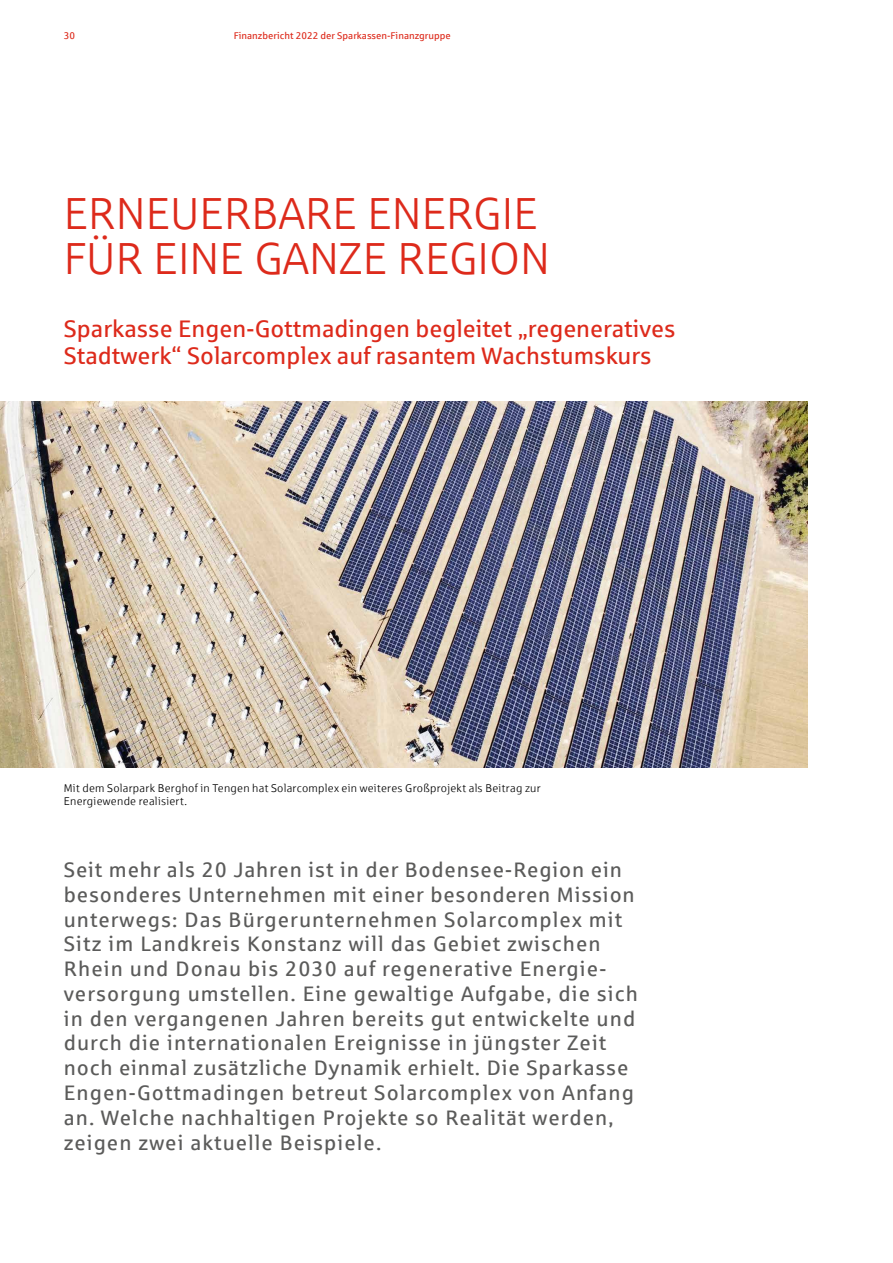
<style>
.page{position:relative;width:893px;height:1263px;background:#fff}
.page>*{position:absolute;margin:0;border:0;box-sizing:border-box;transform-origin:0 0}
.t1{font:45px/45px "Sparkasse Lt";color:#dd2a1b}
.t2{font:24px/27px "Sparkasse Rg";color:#dd2a1b}
.t3{font:21px/24.8px "Sparkasse Rg";letter-spacing:.05em;color:#5b5b5a}
.t4{font:11.25px/13.5px "Sparkasse Lt";letter-spacing:.025em;color:#000}
.t5{font:9.75px "Sparkasse Rg";color:#dd2a1b}
</style>
<div class="page">
<img style="left:0;top:402px;width:808px;height:365px">
<p class="t5" style="left:64px;top:30px;width:13px">30</p>
<p class="t5" style="left:234px;top:30px;width:218px">Finanzbericht 2022 der Sparkassen-Finanzgruppe</p>
<h1 class="t1" style="left:64px;top:190px;width:488px">ERNEUERBARE ENERGIE<br>FÜR EINE GANZE REGION</h1>
<p class="t2" style="left:64px;top:315px;width:613px">Sparkasse Engen-Gottmadingen begleitet „regeneratives<br>Stadtwerk“ Solarcomplex auf rasantem Wachstumskurs</p>
<p class="t4" style="left:64px;top:781px;width:478px">Mit dem Solarpark Berghof in Tengen hat Solarcomplex ein weiteres Großprojekt als Beitrag zur<br>Energiewende realisiert.</p>
<p class="t3" style="left:64px;top:857px;width:576px">Seit mehr als 20 Jahren ist in der Bodensee-Region ein besonderes Unternehmen mit einer besonderen Mission unterwegs: Das Bürgerunternehmen Solarcomplex mit Sitz im Landkreis Konstanz will das Gebiet zwischen Rhein und Donau bis 2030 auf regenerative Energie&shy;versorgung umstellen. Eine gewaltige Aufgabe, die sich in den vergangenen Jahren bereits gut entwickelte und durch die internationalen Ereignisse in jüngster Zeit noch einmal zusätzliche Dynamik erhielt. Die Sparkasse Engen-Gottmadingen betreut Solarcomplex von Anfang an. Welche nachhaltigen Projekte so Realität werden, zeigen zwei aktuelle Beispiele.</p>
</div>
